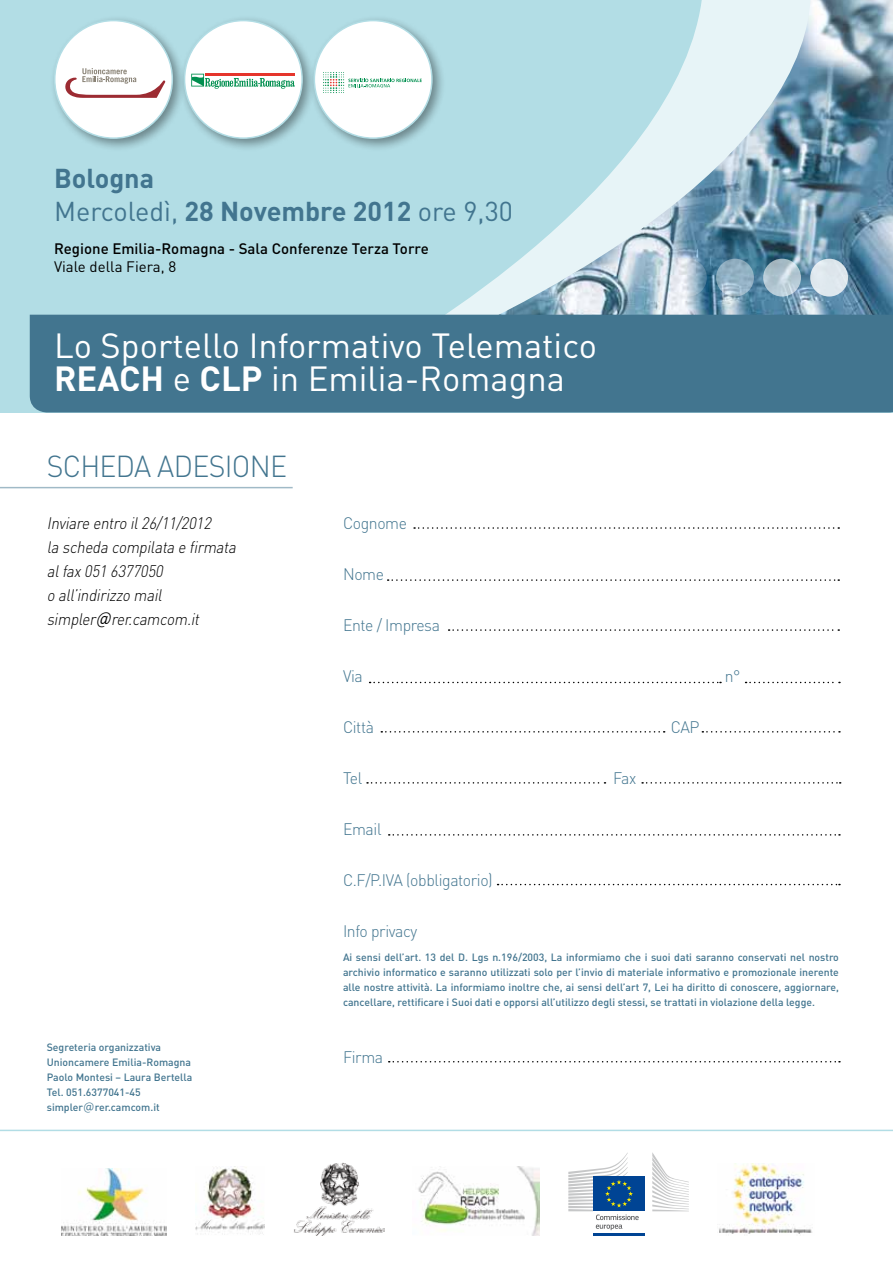
<style>
.page{position:relative;width:893px;height:1263px;background:#fff}
.page>*{position:absolute;margin:0;border:0;box-sizing:border-box;transform-origin:0 0}
.t1{font:34.5px/33px "DIN";color:#fff}
.t2{font:300 30px "DIN";letter-spacing:-.025em;color:#42758f;scale:.95 1}
.t3{font:700 27px/32.4px "DIN";color:#42758f}
.t4{font:italic 300 16.5px/24px "DIN";color:#000;scale:.9 1}
.t5{font:300 16.5px "DIN";letter-spacing:-.025em;color:#42758f;scale:.96 1}
.t6{font:500 15px "DIN";color:#000}
.t7{font:15px "DIN";color:#000}
.t8{font:500 10.5px/15px "DIN";color:#42758f}
.s1{font-weight:400}
.s2{font-weight:700}
.s3{font-family:"Asap";font-weight:400;font-size:18px}
.s4{font-family:"Asap";font-weight:400;font-size:12px}
</style>
<div class="page">
<div style="left:0;top:0;width:893px;height:412px;background:#b2dde5"></div>
<hr style="left:0;top:1130px;width:893px;height:1px;background:#b2dde5">
<img style="left:416px;top:0;width:477px;height:315px">
<div style="left:30px;top:315px;width:863px;height:97px;background:#42758f"></div>
<img style="left:719px;top:1164px;width:93px;height:70px">
<img style="left:418px;top:1166px;width:122px;height:70px">
<img style="left:62px;top:1168px;width:105px;height:68px">
<img style="left:195px;top:1166px;width:70px;height:69px">
<img style="left:294px;top:1162px;width:90px;height:74px">
<div style="left:593px;top:1176px;width:52px;height:35px;background:#004494"></div>
<hr style="left:593px;top:1233px;width:52px;height:3px;background:#004494">
<svg style="left:652px;top:1152px;width:37px;height:59px"></svg>
<svg style="left:568px;top:1153px;width:71px;height:77px"></svg>
<hr style="left:0;top:487px;width:293px;height:1px;background:#42758f">
<svg style="left:414px;top:527px;width:425px;height:2px"></svg>
<svg style="left:388px;top:579px;width:451px;height:2px"></svg>
<svg style="left:389px;top:834px;width:451px;height:2px"></svg>
<svg style="left:389px;top:1061px;width:451px;height:1px"></svg>
<svg style="left:498px;top:884px;width:342px;height:1px"></svg>
<svg style="left:449px;top:629px;width:390px;height:2px"></svg>
<svg style="left:370px;top:682px;width:351px;height:1px"></svg>
<svg style="left:381px;top:731px;width:284px;height:1px"></svg>
<svg style="left:367px;top:782px;width:238px;height:2px"></svg>
<svg style="left:702px;top:731px;width:138px;height:1px"></svg>
<svg style="left:642px;top:782px;width:199px;height:2px"></svg>
<svg style="left:746px;top:682px;width:94px;height:1px"></svg>
<div style="left:179px;top:15px;width:137px;height:137px;background:#000;opacity:.4"></div>
<div style="left:185px;top:21px;width:117px;height:117px;background:#fff;border-radius:50%"></div>
<svg style="left:191px;top:74px;width:104px;height:15px"></svg>
<div style="left:308px;top:15px;width:137px;height:137px;background:#000;opacity:.4"></div>
<div style="left:314px;top:21px;width:118px;height:117px;background:#fff;border-radius:50%"></div>
<div style="left:314px;top:20px;width:119px;height:119px;border:2px solid #b2dde5;border-radius:50%"></div>
<svg style="left:323px;top:72px;width:99px;height:21px"></svg>
<div style="left:49px;top:15px;width:137px;height:137px;background:#000;opacity:.4"></div>
<div style="left:55px;top:21px;width:117px;height:117px;background:#fff;border-radius:50%"></div>
<div style="left:54px;top:20px;width:119px;height:119px;border:2px solid #b2dde5;border-radius:50%"></div>
<svg style="left:65px;top:68px;width:100px;height:30px"></svg>
<div style="left:810px;top:259px;width:38px;height:38px;background:#dee8ee;border-radius:50%"></div>
<svg style="left:763px;top:259px;width:38px;height:38px"></svg>
<svg style="left:716px;top:259px;width:38px;height:38px"></svg>
<svg style="left:669px;top:259px;width:38px;height:38px"></svg>
<h3 class="t3" style="left:54px;top:161px;width:460px">Bologna<br><span class="s1">Mercoledì,</span> 28 Novembre 2012 <span class="s1">ore 9,30</span></h3>
<h3 class="t6" style="left:54px;top:239px;width:376px">Regione Emilia-Romagna - Sala Conferenze Terza Torre</h3>
<h3 class="t7" style="left:54px;top:257px;width:124px">Viale della Fiera, 8</h3>
<h1 class="t1" style="left:54px;top:329px;width:544px">Lo Sportello Informativo Telematico<br><span class="s2">REACH</span> e <span class="s2">CLP</span> in Emilia-Romagna</h1>
<h2 class="t2" style="left:47px;top:448px;width:254px">SCHEDA ADESIONE</h2>
<h3 class="t4" style="left:47px;top:511px;width:215px">Inviare entro il26/11/2012<br>la scheda compilata e firmata alfax051 6377050<br>o all’indirizzo mail simpler<span class="s3">@</span>rer.camcom.it</h3>
<h3 class="t5" style="left:343px;top:513px;width:68px">Cognome</h3>
<h3 class="t5" style="left:343px;top:564px;width:44px">Nome</h3>
<h3 class="t5" style="left:343px;top:615px;width:103px">Ente / Impresa</h3>
<h3 class="t5" style="left:343px;top:666px;width:22px">Via</h3>
<h3 class="t5" style="left:725px;top:666px;width:18px">n°</h3>
<h3 class="t5" style="left:343px;top:717px;width:34px">Città</h3>
<h3 class="t5" style="left:671px;top:717px;width:31px">CAP</h3>
<h3 class="t5" style="left:343px;top:768px;width:22px">Tel</h3>
<h3 class="t5" style="left:613px;top:768px;width:26px">Fax</h3>
<h3 class="t5" style="left:343px;top:819px;width:42px">Email</h3>
<h3 class="t5" style="left:343px;top:870px;width:157px">C.F/P.IVA (obbligatorio)</h3>
<h3 class="t5" style="left:343px;top:921px;width:79px">Info privacy</h3>
<p class="t8" style="left:47px;top:1039px;width:147px">Segreteria organizzativa<br>Unioncamere Emilia-Romagna<br>Paolo Montesi – Laura Bertella<br>Tel. 051.6377041-45 simpler<span class="s4">@</span>rer.camcom.it</p>
<p class="t8" style="left:343px;top:949px;width:497px;text-align:justify">Ai sensi dell’art. 13 del D. Lgs n.196/2003, La informiamo che i suoi dati saranno conservati nel nostro archivio informatico e saranno utilizzati solo per l’invio di materiale informativo e promozionale inerente alle nostre attività. La informiamo inoltre che, ai sensi dell’art 7, Lei ha diritto di conoscere, aggiornare, cancellare, rettificare i Suoi dati e opporsi all’utilizzo degli stessi, se trattati in violazione della legge.</p>
<h3 class="t5" style="left:343px;top:1047px;width:43px">Firma</h3>
</div>
